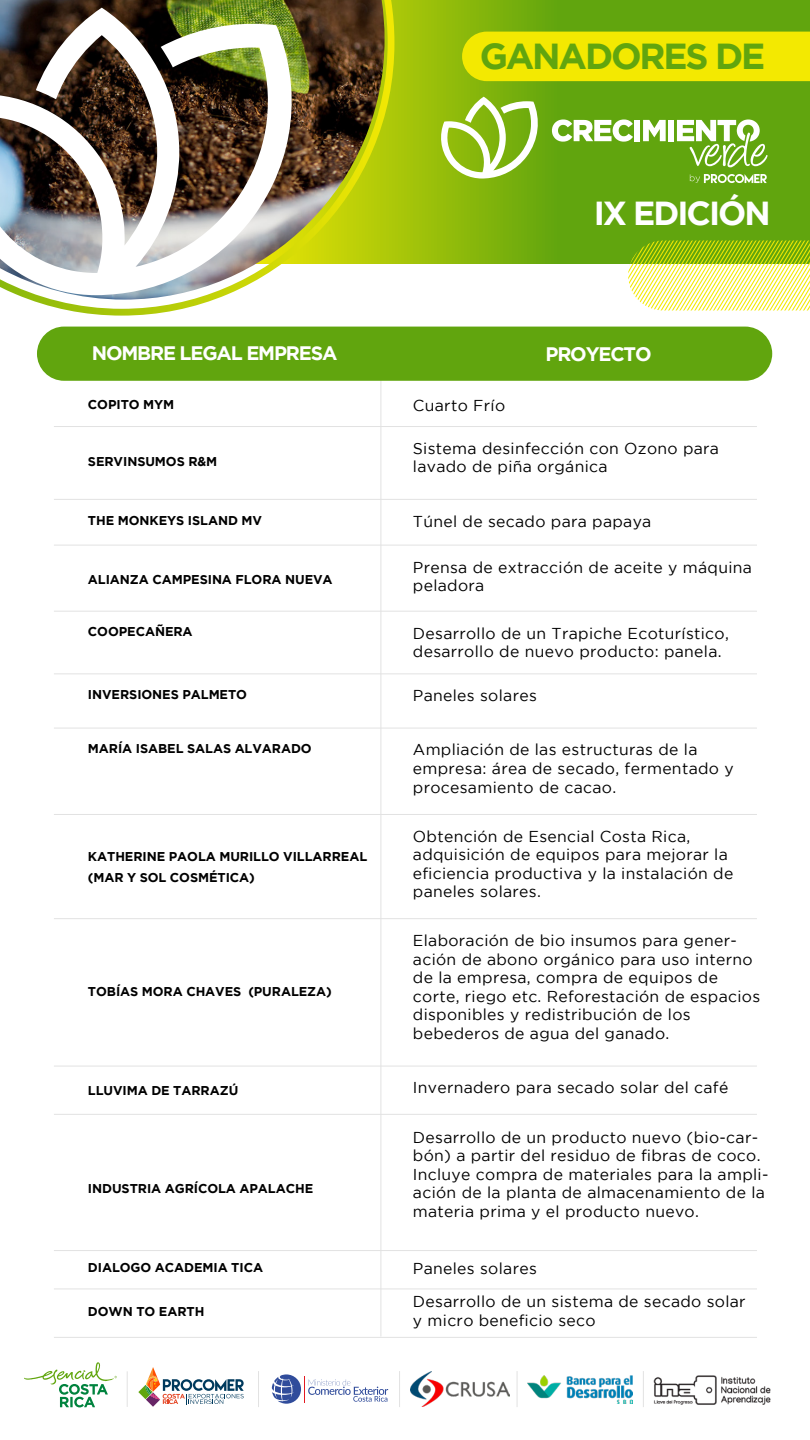
<style>
.page{position:relative;width:810px;height:1440px;background:#fff}
.page>*{position:absolute;margin:0;border:0;box-sizing:border-box;transform-origin:0 0}
.t1{font:700 36.08px "Gotham";letter-spacing:-.06em;color:#61a50e}
.t2{font:700 33.22px "Gotham";letter-spacing:-.06em;color:#fff}
.t3{font:700 19.5px "Gotham";letter-spacing:-.06em;color:#fff}
.t4{font:15.75px/18.5px "Gotham";letter-spacing:.02em;color:#000}
.t5{font:700 12.75px/21.5px "Gotham";letter-spacing:-.005em;color:#000}
</style>
<div class="page">
<hr style="left:381px;top:340px;width:1px;height:997px;background:#e2e2e2">
<svg style="left:394px;top:0;width:416px;height:264px;background:#72ad0c"></svg>
<svg style="left:628px;top:241px;width:182px;height:70px"></svg>
<img style="left:0;top:0;width:394px;height:316px">
<div style="left:462px;top:32px;width:348px;height:49px;background:#f3e901"></div>
<svg style="left:552px;top:119px;width:81px;height:23px"></svg>
<div style="left:634px;top:120px;width:6px;height:21px;background:#fff"></div>
<svg style="left:643px;top:120px;width:23px;height:21px"></svg>
<div style="left:668px;top:120px;width:6px;height:21px;background:#fff"></div>
<svg style="left:677px;top:119px;width:91px;height:48px"></svg>
<svg style="left:439px;top:97px;width:102px;height:82px"></svg>
<svg style="left:690px;top:174px;width:77px;height:9px"></svg>
<img style="left:411px;top:1372px;width:98px;height:34px">
<img style="left:527px;top:1375px;width:105px;height:28px">
<img style="left:653px;top:1375px;width:118px;height:30px">
<svg style="left:272px;top:1374px;width:116px;height:30px"></svg>
<hr style="left:399px;top:1371px;width:1px;height:36px;background:#e2e2e2">
<hr style="left:258px;top:1371px;width:1px;height:36px;background:#e2e2e2">
<hr style="left:517px;top:1371px;width:1px;height:36px;background:#e2e2e2">
<hr style="left:643px;top:1371px;width:1px;height:36px;background:#e2e2e2">
<hr style="left:127px;top:1371px;width:1px;height:36px;background:#e2e2e2">
<svg style="left:24px;top:1362px;width:93px;height:45px"></svg>
<svg style="left:138px;top:1367px;width:106px;height:40px"></svg>
<div style="left:37px;top:327px;width:735px;height:54px;background:#61a50e;border-radius:27px"></div>
<hr style="left:54px;top:426px;width:703px;height:1px;background:#e2e2e2">
<hr style="left:54px;top:499px;width:703px;height:1px;background:#e2e2e2">
<hr style="left:54px;top:545px;width:703px;height:1px;background:#e2e2e2">
<hr style="left:54px;top:611px;width:703px;height:1px;background:#e2e2e2">
<hr style="left:54px;top:673px;width:703px;height:1px;background:#e2e2e2">
<hr style="left:54px;top:728px;width:703px;height:1px;background:#e2e2e2">
<hr style="left:54px;top:814px;width:703px;height:1px;background:#e2e2e2">
<hr style="left:54px;top:918px;width:703px;height:1px;background:#e2e2e2">
<hr style="left:54px;top:1066px;width:703px;height:1px;background:#e2e2e2">
<hr style="left:54px;top:1114px;width:703px;height:1px;background:#e2e2e2">
<hr style="left:54px;top:1250px;width:703px;height:1px;background:#e2e2e2">
<hr style="left:54px;top:1289px;width:703px;height:1px;background:#e2e2e2">
<hr style="left:54px;top:1337px;width:703px;height:1px;background:#e2e2e2">
<h1 class="t1" style="left:480px;top:36px;width:287px">GANADORES DE</h1>
<h2 class="t2" style="left:594px;top:194px;width:179px">IX EDICIÓN</h2>
<p class="t3" style="left:92px;top:342px;width:247px">NOMBRE LEGAL EMPRESA</p>
<p class="t3" style="left:546px;top:343px;width:108px">PROYECTO</p>
<p class="t5" style="left:88px;top:393px;width:88px">COPITO MYM</p>
<p class="t4" style="left:413px;top:396px;width:94px">Cuarto Frío</p>
<p class="t5" style="left:88px;top:450px;width:131px">SERVINSUMOS R&amp;M</p>
<p class="t4" style="left:413px;top:439px;width:308px">Sistema desinfección con Ozono para lavado de piña orgánica</p>
<p class="t5" style="left:88px;top:509px;width:176px">THE MONKEYS ISLAND MV</p>
<p class="t4" style="left:413px;top:512px;width:240px">Túnel de secado para papaya</p>
<p class="t5" style="left:88px;top:568px;width:246px">ALIANZA CAMPESINA FLORA NUEVA</p>
<p class="t4" style="left:413px;top:557px;width:341px">Prensa de extracción de aceite y máquina peladora</p>
<p class="t5" style="left:88px;top:621px;width:106px">COOPECAÑERA</p>
<p class="t4" style="left:413px;top:624px;width:318px">Desarrollo de un Trapiche Ecoturístico, desarrollo de nuevo producto: panela.</p>
<p class="t5" style="left:88px;top:683px;width:161px">INVERSIONES PALMETO</p>
<p class="t4" style="left:413px;top:686px;width:125px">Paneles solares</p>
<p class="t5" style="left:88px;top:738px;width:225px">MARÍA ISABEL SALAS ALVARADO</p>
<p class="t4" style="left:413px;top:740px;width:322px">Ampliación de las estructuras de la empresa: área de secado, fermentado y procesamiento de cacao.</p>
<p class="t5" style="left:88px;top:845px;width:281px">KATHERINE PAOLA MURILLO VILLARREAL (MAR Y SOL COSMÉTICA)</p>
<p class="t5" style="left:88px;top:980px;width:245px">TOBÍAS MORA CHAVES (PURALEZA)</p>
<p class="t4" style="left:413px;top:827px;width:322px">Obtención de Esencial Costa Rica, adquisición de equipos para mejorar la eficiencia productiva y la instalación de paneles solares.</p>
<p class="t4" style="left:413px;top:931px;width:349px">Elaboración de bio insumos para gener&shy;ación de abono orgánico para uso interno de la empresa, compra de equipos de corte, riego etc. Reforestación de espacios disponibles y redistribución de los bebederos de agua del ganado.</p>
<p class="t5" style="left:88px;top:1080px;width:152px">LLUVIMA DE TARRAZÚ</p>
<p class="t4" style="left:413px;top:1078px;width:317px">Invernadero para secado solar del café</p>
<p class="t5" style="left:88px;top:1177px;width:227px">INDUSTRIA AGRÍCOLA APALACHE</p>
<p class="t5" style="left:88px;top:1256px;width:177px">DIALOGO ACADEMIA TICA</p>
<p class="t4" style="left:413px;top:1128px;width:357px">Desarrollo de un producto nuevo (bio-car&shy;bón) a partir del residuo de fibras de coco.<br>Incluye compra de materiales para la ampli&shy;ación de la planta de almacenamiento de la materia prima y el producto nuevo.</p>
<p class="t4" style="left:413px;top:1259px;width:125px">Paneles solares</p>
<p class="t5" style="left:88px;top:1301px;width:118px">DOWN TO EARTH</p>
<p class="t4" style="left:413px;top:1292px;width:334px">Desarrollo de un sistema de secado solar y micro beneficio seco</p>
</div>
